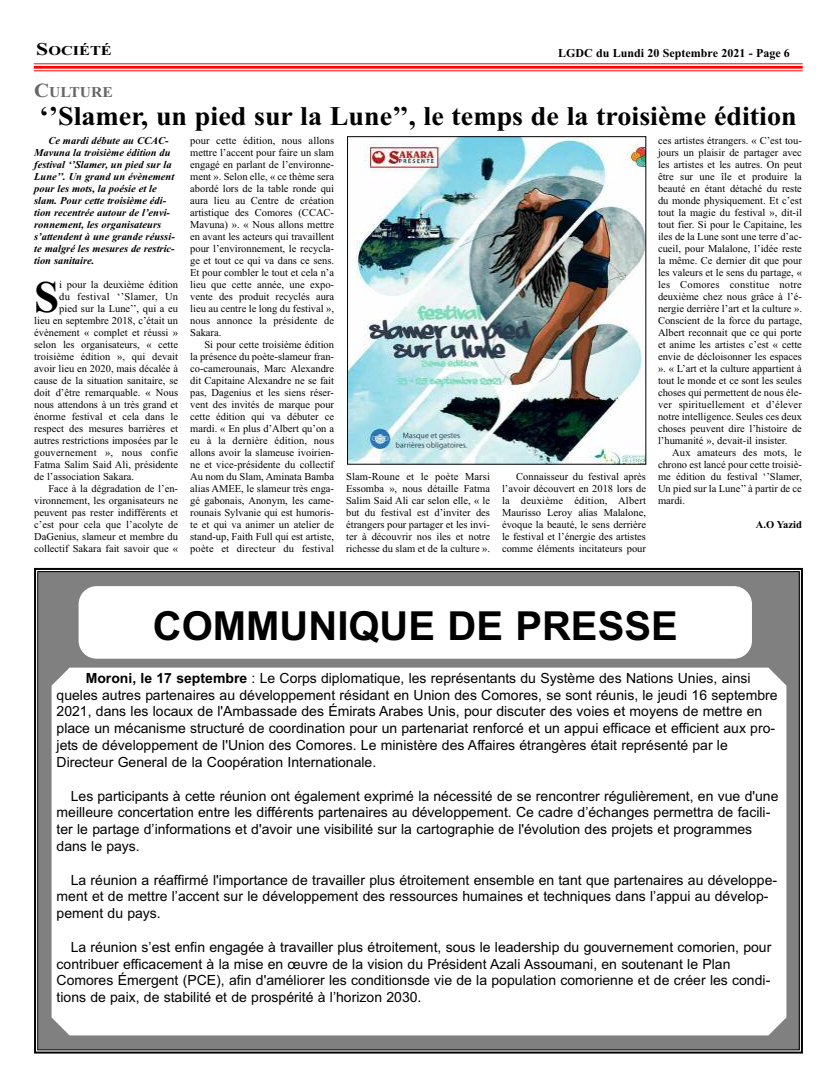
<style>
.page{position:relative;width:837px;height:1078px;background:#fff}
.page>*{position:absolute;margin:0;border:0;box-sizing:border-box;transform-origin:0 0}
.t1{font:700 45.1px "Times New Roman";color:#000}
.t2{font:700 40px "Arial";color:#000}
.t3{font:700 27px "Times New Roman";color:#000;scale:1.04 1}
.t4{font:700 15px "Times New Roman";color:#666;scale:1.04 1}
.t5{font:14px/16.8px "Arial";color:#000}
.t6{font:700 13.5px "Times New Roman";color:#000;scale:1.21 1}
.t7{font:700 12px "Times New Roman";color:#000}
.t8{font:10.5px/12px "Times New Roman";color:#000;text-align:justify}
.t9{font:italic 700 10.5px/12px "Times New Roman";color:#000}
.t10{font:10.5px "Times New Roman";letter-spacing:.02em;color:#000}
.t11{font:700 10.5px "Times New Roman";color:#000}
.s1{font-size:18px}
.s2{font-size:20px}
.s3{font-weight:700}
</style>
<div class="page">
<hr style="left:34px;top:63px;width:768px;height:1px;background:#f00">
<hr style="left:34px;top:66px;width:768px;height:3px;background:#f00">
<hr style="left:34px;top:70px;width:768px;height:1px;background:#f00">
<img style="left:349px;top:138px;width:295px;height:324px">
<div style="left:347px;top:136px;width:299px;height:328px;border:1px solid #000"></div>
<div style="left:38px;top:571px;width:761px;height:478px;background:#808080"></div>
<div style="left:34px;top:568px;width:768px;height:485px;border:2px solid #000"></div>
<div style="left:79px;top:586px;width:672px;height:72px;background:#fff;border-radius:18px"></div>
<div style="left:52px;top:667px;width:734px;height:368px;background:#fff"></div>
<p class="t6" style="left:36px;top:43px;width:64px"><span class="s1">S</span>OCIÉTÉ</p>
<p class="t7" style="left:558px;top:45px;width:233px">LGDC du Lundi 20 Septembre 2021 - Page 6</p>
<h3 class="t4" style="left:34px;top:83px;width:77px"><span class="s2">C</span>ULTURE</h3>
<h3 class="t3" style="left:39px;top:100px;width:729px">‘’Slamer, un pied sur la Lune’’, le temps de la troisième édition</h3>
<p class="t9" style="left:34px;top:134px;width:141px;text-indent:14px">Ce mardi débute au CCAC-<br>Mavuna la troisième édition du festival ‘’Slamer, un pied sur la<br>Lune’’. Un grand un évènement pour les mots, la poésie et le slam. Pour cette troisième édi&shy;tion recentrée autour de l’envi&shy;ronnement, les organisateurs s’attendent à une grande réussi&shy;te malgré les mesures de restric&shy;tion sanitaire.</p>
<h1 class="t1" style="left:34px;top:270px;width:27px">S</h1>
<p class="t8" style="left:59px;top:278px;width:120px">i pour la deuxième édition</p>
<p class="t10" style="left:59px;top:290px;width:120px">du festival ‘’Slamer, Un</p>
<p class="t8" style="left:59px;top:302px;width:120px">pied sur la Lune’’, qui a eu</p>
<p class="t8" style="left:34px;top:314px;width:145px">lieu en septembre 2018, c’était un</p>
<p class="t8" style="left:34px;top:326px;width:145px">évènement « complet et réussi »</p>
<p class="t8" style="left:34px;top:338px;width:145px">selon les organisateurs, « cette</p>
<p class="t8" style="left:34px;top:350px;width:145px">troisième édition », qui devait</p>
<p class="t8" style="left:34px;top:362px;width:145px">avoir lieu en 2020, mais décalée à</p>
<p class="t8" style="left:34px;top:374px;width:145px">cause de la situation sanitaire, se</p>
<p class="t8" style="left:34px;top:386px;width:145px">doit d’être remarquable. « Nous</p>
<p class="t8" style="left:34px;top:398px;width:145px">nous attendons à un très grand et</p>
<p class="t8" style="left:34px;top:410px;width:145px">énorme festival et cela dans le</p>
<p class="t8" style="left:34px;top:422px;width:145px">respect des mesures barrières et</p>
<p class="t8" style="left:34px;top:434px;width:145px">autres restrictions imposées par le</p>
<p class="t10" style="left:34px;top:446px;width:145px">gouvernement », nous confie</p>
<p class="t8" style="left:34px;top:458px;width:145px">Fatma Salim Said Ali, présidente</p>
<p class="t8" style="left:34px;top:470px;width:101px">de l’association Sakara.</p>
<p class="t8" style="left:48px;top:482px;width:131px">Face à la dégradation de l’en-</p>
<p class="t8" style="left:34px;top:494px;width:145px">vironnement, les organisateurs ne</p>
<p class="t8" style="left:34px;top:506px;width:145px">peuvent pas rester indifférents et</p>
<p class="t8" style="left:34px;top:518px;width:145px">c’est pour cela que l’acolyte de</p>
<p class="t8" style="left:34px;top:530px;width:145px">DaGenius, slameur et membre du</p>
<p class="t8" style="left:34px;top:542px;width:145px">collectif Sakara fait savoir que «</p>
<p class="t8" style="left:190px;top:134px;width:145px">pour cette édition, nous allons mettre l’accent pour faire un slam engagé en parlant de l’environne&shy;ment ». Selon elle, « ce thème sera abordé lors de la table ronde qui aura lieu au Centre de création artistique des Comores (CCAC-Mavuna) ». « Nous allons mettre en avant les acteurs qui travaillent pour l’environnement, le recycla&shy;ge et tout ce qui va dans ce sens.<br>Et pour combler le tout et cela n’a lieu que cette année, une expo&shy;vente des produit recyclés aura lieu au centre le long du festival », nous annonce la présidente de Sakara.</p>
<p class="t8" style="left:190px;top:338px;width:145px;text-indent:14px">Si pour cette troisième édition la présence du poète-slameur fran&shy;co-camerounais, Marc Alexandre dit Capitaine Alexandre ne se fait pas, Dagenius et les siens réser&shy;vent des invités de marque pour cette édition qui va débuter ce mardi. « En plus d’Albert qu’on a eu à la dernière édition, nous allons avoir la slameuse ivoirien&shy;ne et vice-présidente du collectif Au nom du Slam, Aminata Bamba alias AMEE, le slameur très enga&shy;gé gabonais, Anonym, les came&shy;rounais Sylvanie qui est humoris&shy;te et qui va animer un atelier de stand-up, Faith Full qui est artiste, poète et directeur du festival</p>
<p class="t8" style="left:346px;top:470px;width:145px">Slam-Roune et le poète Marsi Essomba », nous détaille Fatma Salim Said Ali car selon elle, « le but du festival est d’inviter des étrangers pour partager et les invi&shy;ter à découvrir nos iles et notre richesse du slam et de la culture ».</p>
<p class="t8" style="left:502px;top:470px;width:145px;text-indent:14px">Connaisseur du festival après l’avoir découvert en 2018 lors de la deuxième édition, Albert Maurisso Leroy alias Malalone, évoque la beauté, le sens derrière le festival et l’énergie des artistes comme éléments incitateurs pour</p>
<p class="t8" style="left:657px;top:134px;width:145px">ces artistes étrangers. « C’est tou&shy;jours un plaisir de partager avec les artistes et les autres. On peut être sur une île et produire la beauté en étant détaché du reste du monde physiquement. Et c’est tout la magie du festival », dit-il tout fier. Si pour le Capitaine, les iles de la Lune sont une terre d’ac&shy;cueil, pour Malalone, l’idée reste la même. Ce dernier dit que pour les valeurs et le sens du partage, « les Comores constitue notre deuxième chez nous grâce à l’é&shy;nergie derrière l’art et la culture ».<br>Conscient de la force du partage, Albert reconnait que ce qui porte et anime les artistes c’est « cette envie de décloisonner les espaces ». « L’art et la culture appartient à tout le monde et ce sont les seules choses qui permettent de nous éle&shy;ver spirituellement et d’élever notre intelligence. Seules ces deux choses peuvent dire l’histoire de l’humanité », devait-il insister.</p>
<p class="t8" style="left:657px;top:446px;width:145px;text-indent:14px">Aux amateurs des mots, le chrono est lancé pour cette troisiè&shy;me édition du festival ‘’Slamer, Un pied sur la Lune’’ à partir de ce mardi.</p>
<p class="t11" style="left:755px;top:518px;width:47px">A.O Yazid</p>
<h2 class="t2" style="left:153px;top:603px;width:526px">COMMUNIQUE DE PRESSE</h2>
<p class="t5" style="left:57px;top:669px;width:722px;text-indent:29px"><span class="s3">Moroni, le 17 septembre</span> : Le Corps diplomatique, les représentants du Système des Nations Unies, ainsi queles autres partenaires au développement résidant en Union des Comores, se sont réunis, le jeudi 16 septembre 2021, dans les locaux de l'Ambassade des Émirats Arabes Unis, pour discuter des voies et moyens de mettre en place un mécanisme structuré de coordination pour un partenariat renforcé et un appui efficace et efficient aux pro&shy;jets de développement de l'Union des Comores. Le ministère des Affaires étrangères était représenté par le Directeur General de la Coopération Internationale.</p>
<p class="t5" style="left:57px;top:787px;width:723px;text-indent:14px">Les participants à cette réunion ont également exprimé la nécessité de se rencontrer régulièrement, en vue d'une meilleure concertation entre les différents partenaires au développement. Ce cadre d’échanges permettra de facili&shy;ter le partage d’informations et d'avoir une visibilité sur la cartographie de l'évolution des projets et programmes dans le pays.</p>
<p class="t5" style="left:57px;top:871px;width:721px;text-indent:14px">La réunion a réaffirmé l'importance de travailler plus étroitement ensemble en tant que partenaires au développe&shy;ment et de mettre l’accent sur le développement des ressources humaines et techniques dans l’appui au dévelop&shy;pement du pays.</p>
<p class="t5" style="left:57px;top:938px;width:716px;text-indent:14px">La réunion s’est enfin engagée à travailler plus étroitement, sous le leadership du gouvernement comorien, pour contribuer efficacement à la mise en œuvre de la vision du Président Azali Assoumani, en soutenant le Plan Comores Émergent (PCE), afin d'améliorer les conditionsde vie de la population comorienne et de créer les condi&shy;tions de paix, de stabilité et de prospérité à l’horizon 2030.</p>
</div>
